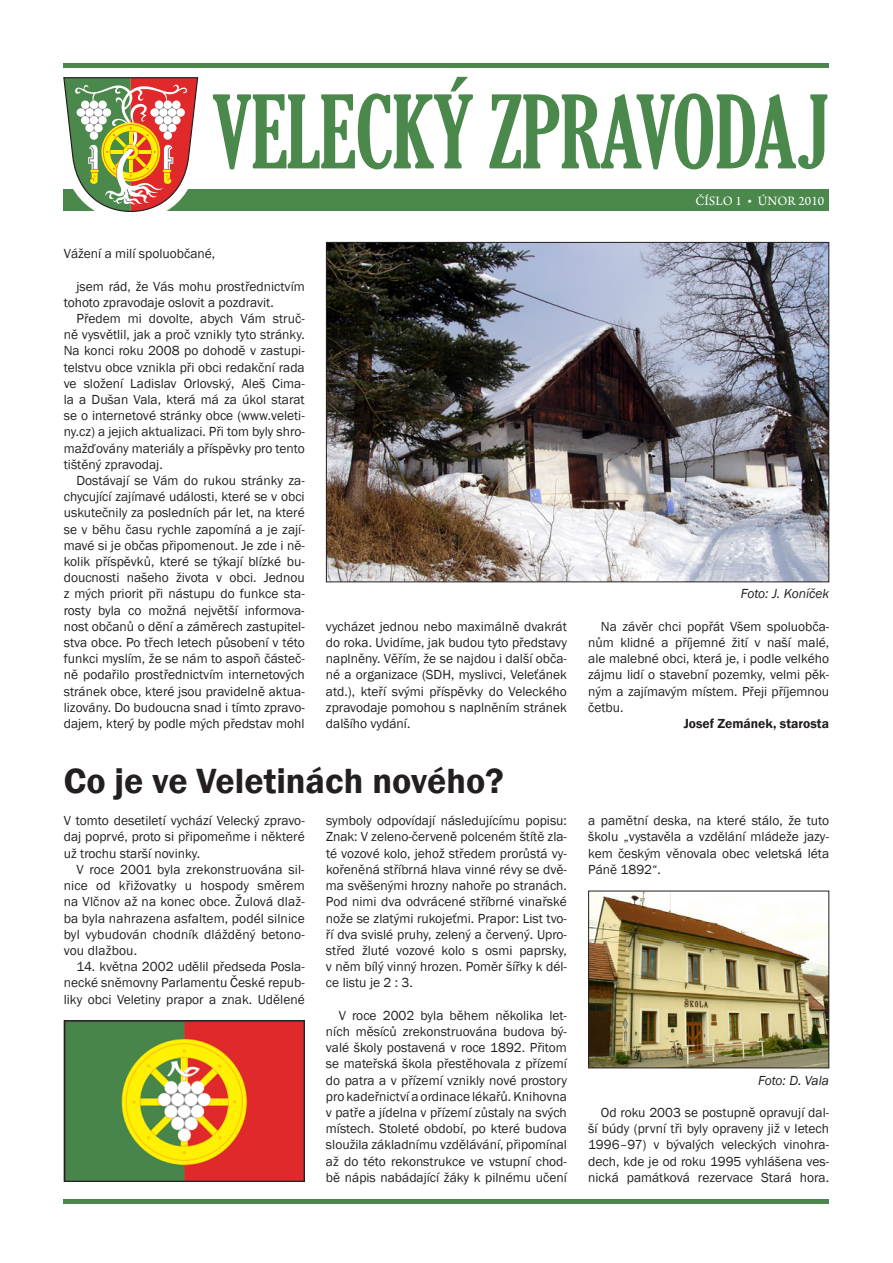
<style>
.page{position:relative;width:893px;height:1263px;background:#fff}
.page>*{position:absolute;margin:0;border:0;box-sizing:border-box;transform-origin:0 0}
.t1{font:extra-condensed 97.5px "Gloucester";letter-spacing:-.01em;color:#4a884c}
.t2{font:600 36px "Franklin Gothic";color:#231f20}
.t3{font:13.5px/16.2px "Franklin Gothic";color:#231f20;text-align:justify}
.t4{font:italic 13.5px "Franklin Gothic";letter-spacing:-.005em;color:#231f20}
.t5{font:600 13.5px "Franklin Gothic";color:#231f20}
.t6{font:13.5px "Arno Pro";letter-spacing:.005em;color:#fff}
</style>
<div class="page">
<div style="left:63px;top:190px;width:765px;height:21px;background:#4a884c"></div>
<hr style="left:63px;top:64px;width:765px;height:4px;background:#4a884c">
<svg style="left:63px;top:63px;width:151px;height:149px"></svg>
<hr style="left:64px;top:1199px;width:765px;height:4px;background:#4a884c">
<img style="left:328px;top:244px;width:499px;height:336px">
<img style="left:66px;top:1022px;width:237px;height:158px">
<div style="left:64px;top:1020px;width:241px;height:162px;border:1px solid #231f20"></div>
<img style="left:590px;top:893px;width:237px;height:173px">
<div style="left:588px;top:891px;width:241px;height:177px;border:1px solid #231f20"></div>
<h1 class="t1" style="left:212px;top:77px;width:618px">VELECKÝ ZPRAVODAJ</h1>
<p class="t3" style="left:64px;top:246px;width:153px">Vážení a milí spoluobčané,</p>
<p class="t3" style="left:64px;top:278px;width:242px;text-indent:13px">jsem rád, že Vás mohu prostřednictvím tohoto zpravodaje oslovit a pozdravit.</p>
<p class="t3" style="left:64px;top:311px;width:242px;text-indent:13px">Předem mi dovolte, abych Vám struč&shy;ně vysvětlil, jak a proč vznikly tyto stránky.<br>Na konci roku 2008 po dohodě v zastupi&shy;telstvu obce vznikla při obci redakční rada ve složení Ladislav Orlovský, Aleš Cima&shy;la a Dušan Vala, která má za úkol starat se o internetové stránky obce (www.veleti&shy;ny.cz) a jejich aktualizaci. Při tom byly shro&shy;mažďovány materiály a příspěvky pro tento tištěný zpravodaj.</p>
<p class="t3" style="left:64px;top:473px;width:242px;text-indent:13px">Dostávají se Vám do rukou stránky za&shy;chycující zajímavé události, které se v obci uskutečnily za posledních pár let, na které se v běhu času rychle zapomíná a je zají&shy;mavé si je občas připomenout. Je zde i ně&shy;kolik příspěvků, které se týkají blízké bu&shy;doucnosti našeho života v obci. Jednou z mých priorit při nástupu do funkce sta&shy;rosty byla co možná největší informova&shy;nost občanů o dění a záměrech zastupitel&shy;stva obce. Po třech letech působení v této funkci myslím, že se nám to aspoň částeč&shy;ně podařilo prostřednictvím internetových stránek obce, které jsou pravidelně aktua&shy;lizovány. Do budoucna snad i tímto zpravo&shy;dajem, který by podle mých představ mohl</p>
<p class="t6" style="left:695px;top:193px;width:130px">ČÍSLO 1 • ÚNOR 2010</p>
<p class="t4" style="left:741px;top:585px;width:90px">Foto: J. Koníček</p>
<p class="t3" style="left:326px;top:618px;width:242px">vycházet jednou nebo maximálně dvakrát do roka. Uvidíme, jak budou tyto představy naplněny. Věřím, že se najdou i další obča&shy;né a organizace (SDH, myslivci, Veleťánek atd.), kteří svými příspěvky do Veleckého zpravodaje pomohou s naplněním stránek dalšího vydání.</p>
<p class="t3" style="left:588px;top:618px;width:242px;text-indent:13px">Na závěr chci popřát Všem spoluobča&shy;nům klidné a příjemné žití v naší malé, ale malebné obci, která je, i podle velkého zájmu lidí o stavební pozemky, velmi pěk&shy;ným a zajímavým místem. Přeji příjemnou četbu.</p>
<p class="t5" style="left:684px;top:715px;width:147px">Josef Zemánek, starosta</p>
<h2 class="t2" style="left:64px;top:759px;width:441px">Co je ve Veletinách nového?</h2>
<p class="t3" style="left:64px;top:813px;width:242px">V tomto desetiletí vychází Velecký zpravo&shy;daj poprvé, proto si připomeňme i některé už trochu starší novinky.</p>
<p class="t3" style="left:64px;top:861px;width:242px;text-indent:13px">V roce 2001 byla zrekonstruována sil&shy;nice od křižovatky u hospody směrem na Vlčnov až na konec obce. Žulová dlaž&shy;ba byla nahrazena asfaltem, podél silnice byl vybudován chodník dlážděný betono&shy;vou dlažbou.</p>
<p class="t3" style="left:64px;top:959px;width:242px;text-indent:13px">14. května 2002 udělil předseda Posla&shy;necké sněmovny Parlamentu České repub&shy;liky obci Veletiny prapor a znak. Udělené</p>
<p class="t3" style="left:326px;top:813px;width:242px">symboly odpovídají následujícímu popisu:<br>Znak: V zeleno-červeně polceném štítě zla&shy;té vozové kolo, jehož středem prorůstá vy&shy;kořeněná stříbrná hlava vinné révy se dvě&shy;ma svěšenými hrozny nahoře po stranách.<br>Pod nimi dva odvrácené stříbrné vinařské nože se zlatými rukojeťmi. Prapor: List tvo&shy;ří dva svislé pruhy, zelený a červený. Upro&shy;střed žluté vozové kolo s osmi paprsky, v něm bílý vinný hrozen. Poměr šířky k dél&shy;ce listu je 2 : 3.</p>
<p class="t3" style="left:326px;top:1007px;width:242px;text-indent:13px">V roce 2002 byla během několika let&shy;ních měsíců zrekonstruována budova bý&shy;valé školy postavená v roce 1892. Přitom se mateřská škola přestěhovala z přízemí do patra a v přízemí vznikly nové prostory pro kadeřnictví a ordinace lékařů. Knihovna v patře a jídelna v přízemí zůstaly na svých místech. Stoleté období, po které budova sloužila základnímu vzdělávání, připomínal až do této rekonstrukce ve vstupní chod&shy;bě nápis nabádající žáky k pilnému učení</p>
<p class="t3" style="left:588px;top:813px;width:242px">a pamětní deska, na které stálo, že tuto školu „vystavěla a vzdělání mládeže jazy&shy;kem českým věnovala obec veletská léta Páně 1892“.</p>
<p class="t4" style="left:758px;top:1071px;width:73px">Foto: D. Vala</p>
<p class="t3" style="left:588px;top:1104px;width:242px;text-indent:13px">Od roku 2003 se postupně opravují dal&shy;ší búdy (první tři byly opraveny již v letech 1996–97) v bývalých veleckých vinohra&shy;dech, kde je od roku 1995 vyhlášena ves&shy;nická památková rezervace Stará hora.</p>
</div>
